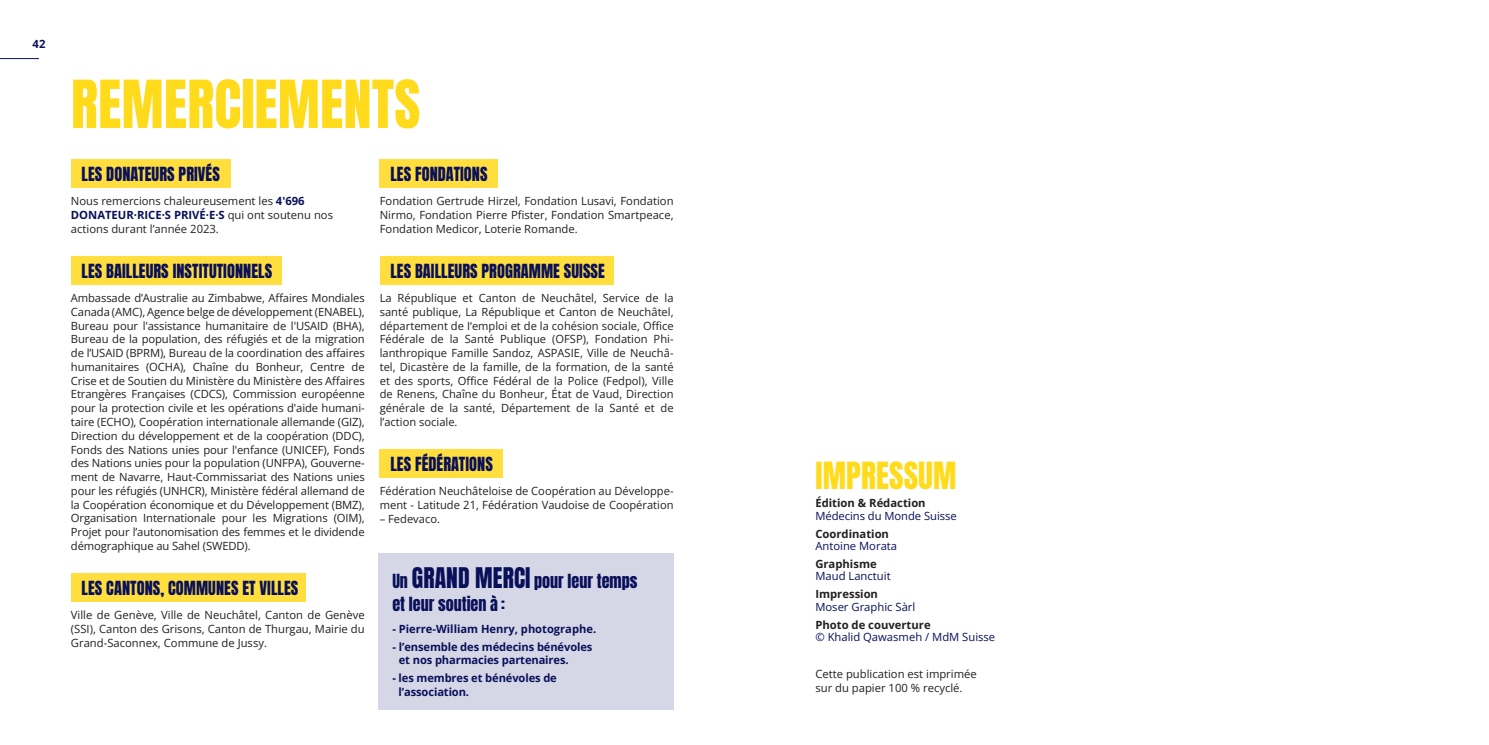
<style>
.page{position:relative;width:1489px;height:745px;background:#fff}
.page>*{position:absolute;margin:0;border:0;box-sizing:border-box;transform-origin:0 0}
.t1{font:56.25px "Anton";letter-spacing:.005em;color:#ffdb1b}
.t2{font:31.25px "Anton";letter-spacing:.005em;color:#ffdb1b}
.t3{font:16.25px/22.5px "Anton";letter-spacing:.005em;color:#09105a}
.t4{font:11.25px/13.8px "Open Sans";color:#231f20;text-align:justify}
.t5{font:11.25px/12.5px "Open Sans";color:#09105a}
.t6{font:700 11.25px/13.8px "Open Sans";letter-spacing:-.01em;color:#09105a}
.s1{font-weight:700;color:#09105a}
.s2{font-size:23.75px}
.s3{font-weight:700;color:#231f20}
</style>
<div class="page">
<div style="left:71px;top:159px;width:159px;height:29px;background:#ffde3e"></div>
<div style="left:71px;top:256px;width:210px;height:28px;background:#ffde3e"></div>
<div style="left:71px;top:573px;width:234px;height:28px;background:#ffde3e"></div>
<div style="left:380px;top:159px;width:118px;height:29px;background:#ffde3e"></div>
<div style="left:380px;top:256px;width:233px;height:28px;background:#ffde3e"></div>
<div style="left:380px;top:449px;width:123px;height:28px;background:#ffde3e"></div>
<div style="left:378px;top:553px;width:295px;height:156px;background:#d6d7e6"></div>
<hr style="left:0;top:58px;width:39px;height:1px;background:#09105a">
<p class="t6" style="left:33px;top:36px;width:14px">42</p>
<p class="t1" style="left:71px;top:76px;width:351px">REMERCIEMENTS</p>
<p class="t3" style="left:82px;top:164px;width:140px">LES DONATEURS PRIVÉS</p>
<p class="t4" style="left:71px;top:194px;width:264px;text-align:left">Nous remercions chaleureusement les <span class="s1">4'696<br>DONATEUR·RICE·S PRIVÉ·E·S</span> qui ont soutenu nos actions durant l’année 2023.</p>
<p class="t3" style="left:82px;top:260px;width:192px">LES BAILLEURS INSTITUTIONNELS</p>
<p class="t4" style="left:71px;top:291px;width:295px">Ambassade d’Australie au Zimbabwe, Affaires Mondiales Canada (AMC), Agence belge de développement (ENABEL), Bureau pour l'assistance humanitaire de l'USAID (BHA), Bureau de la population, des réfugiés et de la migration de l’USAID (BPRM), Bureau de la coordination des affaires humanitaires (OCHA), Chaîne du Bonheur, Centre de Crise et de Soutien du Ministère du Ministère des Affaires Etrangères Françaises (CDCS), Commission européenne pour la protection civile et les opérations d'aide humani&shy;taire (ECHO), Coopération internationale allemande (GIZ), Direction du développement et de la coopération (DDC), Fonds des Nations unies pour l'enfance (UNICEF), Fonds des Nations unies pour la population (UNFPA), Gouverne&shy;ment de Navarre, Haut-Commissariat des Nations unies pour les réfugiés (UNHCR), Ministère fédéral allemand de la Coopération économique et du Développement (BMZ), Organisation Internationale pour les Migrations (OIM), Projet pour l’autonomisation des femmes et le dividende démographique au Sahel (SWEDD).</p>
<p class="t3" style="left:82px;top:577px;width:218px">LES CANTONS, COMMUNES ET VILLES</p>
<p class="t4" style="left:71px;top:607px;width:295px">Ville de Genève, Ville de Neuchâtel, Canton de Genève (SSI), Canton des Grisons, Canton de Thurgau, Mairie du Grand-Saconnex, Commune de Jussy.</p>
<p class="t3" style="left:390px;top:164px;width:99px">LES FONDATIONS</p>
<p class="t4" style="left:380px;top:194px;width:295px">Fondation Gertrude Hirzel, Fondation Lusavi, Fondation Nirmo, Fondation Pierre Pfister, Fondation Smartpeace, Fondation Medicor, Loterie Romande.</p>
<p class="t3" style="left:390px;top:260px;width:216px">LES BAILLEURS PROGRAMME SUISSE</p>
<p class="t4" style="left:380px;top:291px;width:295px">La République et Canton de Neuchâtel, Service de la santé publique, La République et Canton de Neuchâtel, département de I‘emploi et de la cohésion sociale, Office Fédérale de la Santé Publique (OFSP), Fondation Phi&shy;lanthropique Famille Sandoz, ASPASIE, Ville de Neuchâ&shy;tel, Dicastère de la famille, de la formation, de la santé et des sports, Office Fédéral de la Police (Fedpol), Ville de Renens, Chaîne du Bonheur, État de Vaud, Direction générale de la santé, Département de la Santé et de l’action sociale.</p>
<p class="t3" style="left:390px;top:453px;width:104px">LES FÉDÉRATIONS</p>
<p class="t4" style="left:380px;top:483px;width:295px">Fédération Neuchâteloise de Coopération au Développe&shy;ment - Latitude 21, Fédération Vaudoise de Coopération</p>
<p class="t4" style="left:380px;top:511px;width:60px">– Fedevaco.</p>
<p class="t3" style="left:392px;top:571px;width:247px">Un <span class="s2">GRAND MERCI</span> pour leur temps et leur soutien à :</p>
<p class="t6" style="left:392px;top:621px;width:205px">- Pierre-William Henry, photographe.</p>
<p class="t6" style="left:399px;top:639px;width:195px;text-indent:-6px">- l’ensemble des médecins bénévoles et nos pharmacies partenaires.</p>
<p class="t6" style="left:398px;top:670px;width:160px;text-indent:-6px">- les membres et bénévoles de l’association.</p>
<p class="t2" style="left:815px;top:460px;width:143px">IMPRESSUM</p>
<p class="t5" style="left:815px;top:496px;width:143px"><span class="s3">Édition &amp; Rédaction<br></span>Médecins du Monde Suisse</p>
<p class="t5" style="left:815px;top:526px;width:83px"><span class="s3">Coordination<br></span>Antoine Morata</p>
<p class="t5" style="left:815px;top:557px;width:77px"><span class="s3">Graphisme<br></span>Maud Lanctuit</p>
<p class="t5" style="left:815px;top:587px;width:101px"><span class="s3">Impression<br></span>Moser Graphic Sàrl</p>
<p class="t5" style="left:815px;top:617px;width:181px"><span class="s3">Photo de couverture<br></span>© Khalid Qawasmeh / MdM Suisse</p>
<p class="t4" style="left:815px;top:666px;width:163px">Cette publication est imprimée sur du papier 100 % recyclé.</p>
</div>
